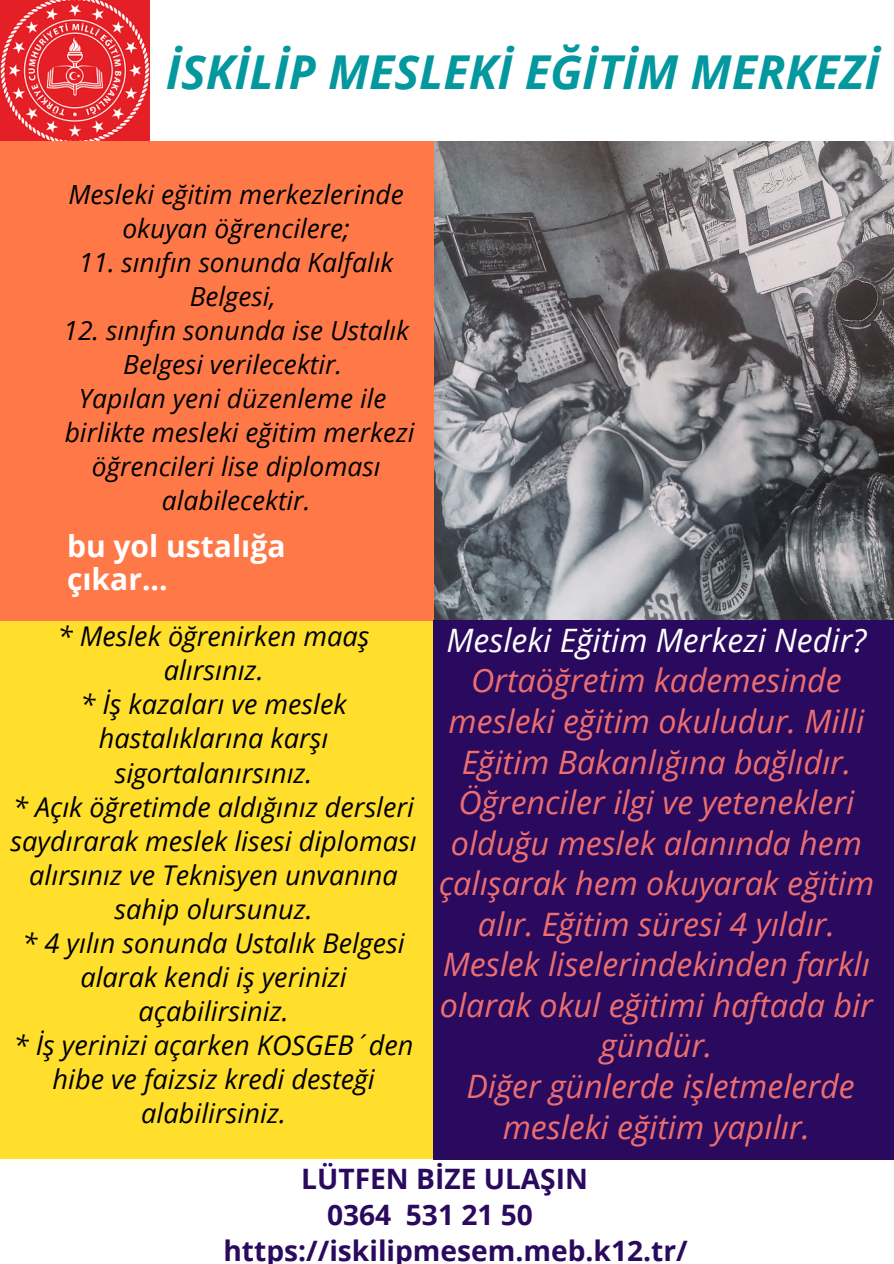
<style>
.page{position:relative;width:894px;height:1264px;background:#fff}
.page>*{position:absolute;margin:0;border:0;box-sizing:border-box;transform-origin:0 0}
.t1{font:italic 700 46.65px "Open Sans";color:#03989e}
.t2{font:italic 32.25px/40.5px "Open Sans";color:#ec6e70;text-align:center}
.t3{font:italic 32.25px "Open Sans";color:#fff}
.t4{font:700 30px/33.6px "Open Sans";color:#fff}
.t5{font:700 28.2px/36px "Open Sans";color:#2a0a5e}
.t6{font:italic 27.15px/34px "Open Sans";color:#000;text-align:center}
.t7{font:italic 26.4px/34px "Open Sans";color:#000;text-align:center}
</style>
<div class="page">
<div style="left:0;top:0;width:893px;height:1263px;background:#ffdf2b"></div>
<img style="left:433px;top:141px;width:460px;height:479px">
<div style="left:0;top:141px;width:433px;height:479px;background:#ff7948"></div>
<div style="left:0;top:0;width:893px;height:141px;background:#fff"></div>
<div style="left:0;top:1158px;width:893px;height:105px;background:#fff"></div>
<div style="left:432px;top:620px;width:461px;height:540px;background:#2a0a5e"></div>
<img style="left:0;top:0;width:150px;height:141px">
<p class="t1" style="left:166px;top:40px;width:714px">İSKİLİP MESLEKİ EĞİTİM MERKEZİ</p>
<p class="t7" style="left:68px;top:176px;width:337px">Mesleki eğitim merkezlerinde okuyan öğrencilere;</p>
<p class="t7" style="left:79px;top:244px;width:316px">11. sınıfın sonunda Kalfalık<br>Belgesi,</p>
<p class="t7" style="left:63px;top:312px;width:347px">12. sınıfın sonunda ise Ustalık<br>Belgesi verilecektir.</p>
<p class="t7" style="left:65px;top:381px;width:351px">Yapılan yeni düzenleme ile birlikte mesleki eğitim merkezi öğrencileri lise diploması alabilecektir.</p>
<p class="t4" style="left:67px;top:528px;width:220px">bu yol ustalığa çıkar...</p>
<p class="t6" style="left:58px;top:619px;width:313px">* Meslek öğrenirken maaş alırsınız.</p>
<p class="t6" style="left:80px;top:687px;width:267px">* İş kazaları ve meslek hastalıklarına karşı sigortalanırsınız.</p>
<p class="t6" style="left:11px;top:789px;width:407px">* Açık öğretimde aldığınız dersleri saydırarak meslek lisesi diploması alırsınız ve Teknisyen unvanına sahip olursunuz.</p>
<p class="t6" style="left:23px;top:925px;width:383px">* 4 yılın sonunda Ustalık Belgesi alarak kendi iş yerinizi açabilirsiniz.</p>
<p class="t6" style="left:14px;top:1027px;width:401px">* İş yerinizi açarken KOSGEB´den hibe ve faizsiz kredi desteği alabilirsiniz.</p>
<p class="t3" style="left:446px;top:617px;width:421px">Mesleki Eğitim Merkezi Nedir?</p>
<p class="t2" style="left:438px;top:659px;width:437px">Ortaöğretim kademesinde mesleki eğitim okuludur. Milli<br>Eğitim Bakanlığına bağlıdır.<br>Öğrenciler ilgi ve yetenekleri olduğu meslek alanında hem çalışarak hem okuyarak eğitim alır. Eğitim süresi 4 yıldır.</p>
<p class="t2" style="left:440px;top:943px;width:434px">Meslek liselerindekinden farklı olarak okul eğitimi haftada bir gündür.</p>
<p class="t2" style="left:466px;top:1065px;width:390px">Diğer günlerde işletmelerde mesleki eğitim yapılır.</p>
<p class="t5" style="left:301px;top:1159px;width:288px">LÜTFEN BİZE ULAŞIN</p>
<p class="t5" style="left:223px;top:1195px;width:465px;text-indent:104px">0364 531 21 50 https://iskilipmesem.meb.k12.tr/</p>
</div>
